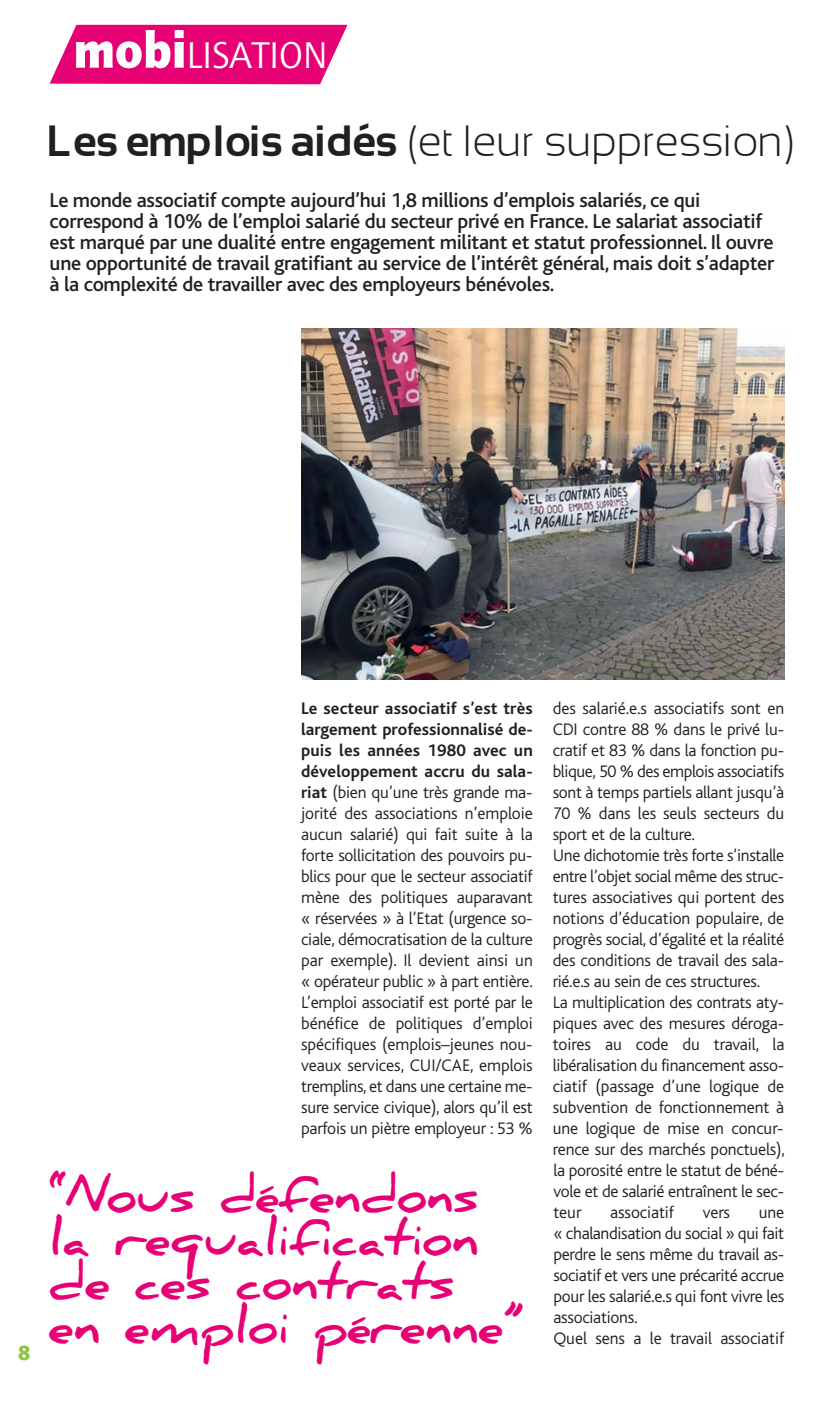
<style>
.page{position:relative;width:834px;height:1424px;background:#fff}
.page>*{position:absolute;margin:0;border:0;box-sizing:border-box;transform-origin:0 0}
.t1{font:700 49px/43.8px "Daniel";color:#e60275}
.t2{font:300 43.75px "Sansation";color:#231f20}
.t3{font:38.5px "Quay Sans";color:#fff}
.t4{font:500 21px/21px "Bliss";letter-spacing:-.015em;color:#231f20}
.t5{font:900 21px "Quay Sans";color:#8bc63e}
.t6{font:300 17.5px/21px "Bliss";letter-spacing:-.015em;color:#231f20}
.s1{font-weight:900;font-size:52.5px}
.s2{font-weight:700}
</style>
<div class="page">
<svg style="left:50px;top:25px;width:297px;height:59px;background:#e81881"></svg>
<img style="left:301px;top:329px;width:483px;height:350px">
<h3 class="t3" style="left:73px;top:34px;width:256px"><span class="s1">mobi</span>LISATION</h3>
<h2 class="t2" style="left:50px;top:117px;width:748px"><span class="s2">Les emplois aidés</span> (et leur suppression)</h2>
<p class="t4" style="left:50px;top:190px;width:726px">Le monde associatif compte aujourd’hui 1,8 millions d’emplois salariés, ce qui correspond à 10% de l’emploi salarié du secteur privé en France. Le salariat associatif est marqué par une dualité entre engagement militant et statut professionnel. Il ouvre une opportunité de travail gratifiant au service de l’intérêt général, mais doit s’adapter à la complexité de travailler avec des employeurs bénévoles.</p>
<p class="t5" style="left:18px;top:1341px;width:14px">8</p>
<p class="t6" style="left:301px;top:698px;width:233px;text-align:justify"><span class="s2">Le secteur associatif s’est très largement professionnalisé de&shy;puis les années 1980 avec un développement accru du sala&shy;riat</span> (bien qu’une très grande ma&shy;jorité des associations n’emploie aucun salarié) qui fait suite à la forte sollicitation des pouvoirs pu&shy;blics pour que le secteur associatif mène des politiques auparavant « réservées » à l’Etat (urgence so&shy;ciale, démocratisation de la culture par exemple). Il devient ainsi un « opérateur public » à part entière.<br>L’emploi associatif est porté par le bénéfice de politiques d’emploi spécifiques (emplois–jeunes nou&shy;veaux services, CUI/CAE, emplois tremplins, et dans une certaine me&shy;sure service civique), alors qu’il est parfois un piètre employeur : 53 %</p>
<p class="t6" style="left:552px;top:698px;width:234px">des salarié.e.s associatifs sont en<br>CDI contre 88 % dans le privé lu&shy;cratif et 83 % dans la fonction pu&shy;blique, 50 % des emplois associatifs sont à temps partiels allant jusqu’à<br>70 % dans les seuls secteurs du sport et de la culture.<br>Une dichotomie très forte s’installe entre l’objet social même des struc&shy;tures associatives qui portent des notions d’éducation populaire, de progrès social, d’égalité et la réalité des conditions de travail des sala&shy;rié.e.s au sein de ces structures.<br>La multiplication des contrats aty&shy;piques avec des mesures déroga&shy;toires au code du travail, la libéralisation du financement asso&shy;ciatif (passage d’une logique de subvention de fonctionnement à une logique de mise en concur&shy;rence sur des marchés ponctuels), la porosité entre le statut de béné&shy;vole et de salarié entraînent le sec&shy;teur</p>
<h1 class="t1" style="left:49px;top:1173px;width:476px">“Nous défendons la requalification de ces contrats<br>en emploi pérenne”</h1>
<p class="t6" style="left:610px;top:1202px;width:65px">associatif</p>
<p class="t6" style="left:702px;top:1202px;width:29px">vers</p>
<p class="t6" style="left:553px;top:1202px;width:232px;text-indent:205px">une « chalandisation du social » qui fait perdre le sens même du travail as&shy;sociatif et vers une précarité accrue pour les salarié.e.s qui font vivre les associations.<br>Quel sens a le travail associatif</p>
</div>
